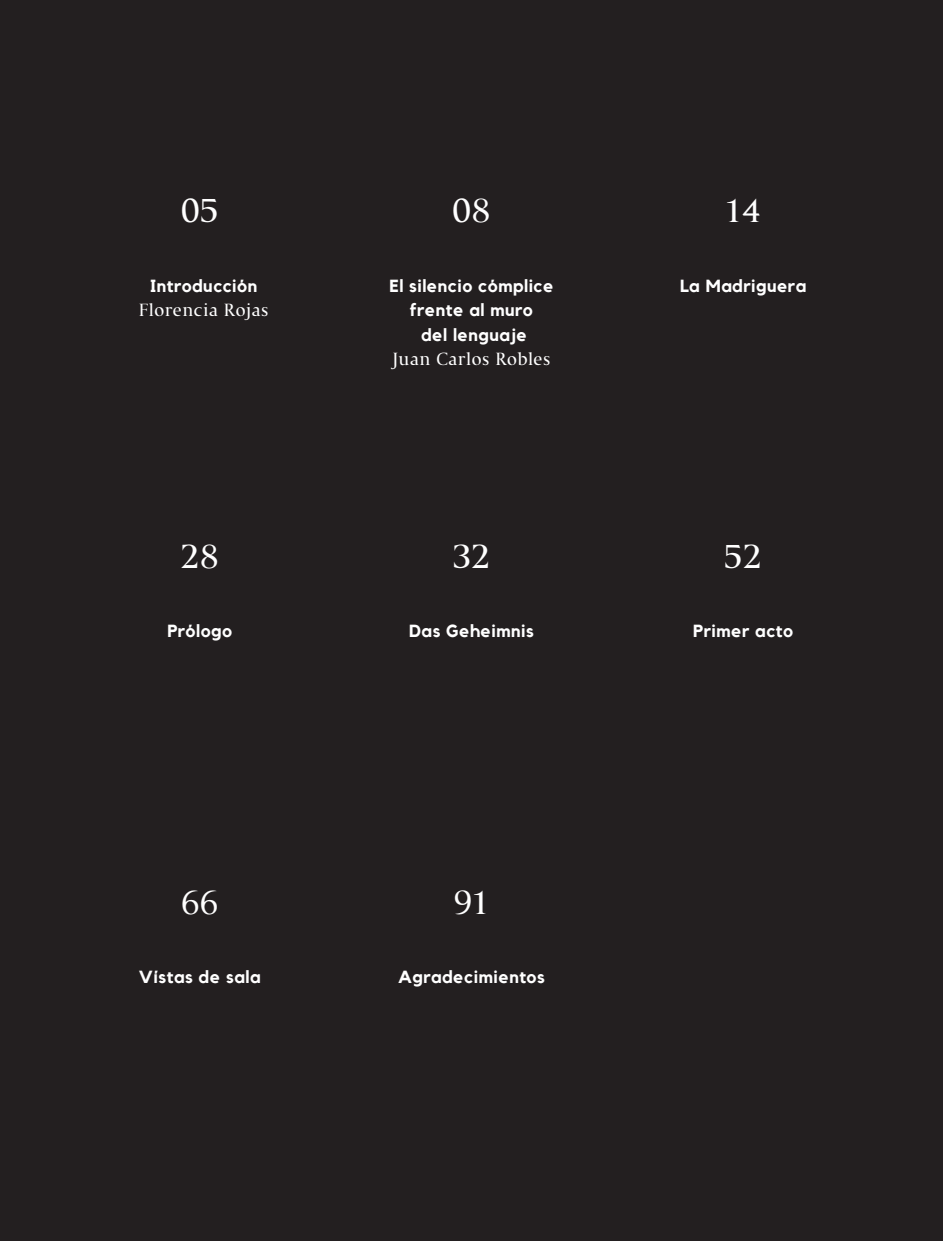
<style>
.page{position:relative;width:943px;height:1241px;background:#fff}
.page>*{position:absolute;margin:0;border:0;box-sizing:border-box;transform-origin:0 0}
.t1{font:35px "Fea";color:#fff}
.t2{font:700 17.5px/24.5px "Kollektif";letter-spacing:.03em;color:#fff;text-align:center}
.t3{font:17.5px "Fea";letter-spacing:.03em;color:#fff}
</style>
<div class="page">
<div style="left:0;top:0;width:943px;height:1240px;background:#231f20"></div>
<h1 class="t1" style="left:181px;top:189px;width:39px">05</h1>
<h1 class="t1" style="left:452px;top:189px;width:40px">08</h1>
<h1 class="t1" style="left:725px;top:189px;width:37px">14</h1>
<p class="t2" style="left:150px;top:273px;width:109px">Introducción</p>
<p class="t3" style="left:139px;top:300px;width:131px">Florencia Rojas</p>
<p class="t2" style="left:389px;top:273px;width:166px">El silencio cómplice frente al muro<br>del lenguaje</p>
<p class="t3" style="left:392px;top:349px;width:159px">Juan Carlos Robles</p>
<p class="t2" style="left:680px;top:273px;width:128px">La Madriguera</p>
<h1 class="t1" style="left:180px;top:535px;width:40px">28</h1>
<h1 class="t1" style="left:452px;top:535px;width:39px">32</h1>
<h1 class="t1" style="left:724px;top:535px;width:39px">52</h1>
<p class="t2" style="left:167px;top:618px;width:66px">Prólogo</p>
<p class="t2" style="left:409px;top:618px;width:126px">Das Geheimnis</p>
<p class="t2" style="left:693px;top:618px;width:101px">Primer acto</p>
<h1 class="t1" style="left:181px;top:880px;width:39px">66</h1>
<h1 class="t1" style="left:453px;top:880px;width:37px">91</h1>
<p class="t2" style="left:139px;top:964px;width:123px">Vístas de sala</p>
<p class="t2" style="left:398px;top:964px;width:148px">Agradecimientos</p>
</div>
